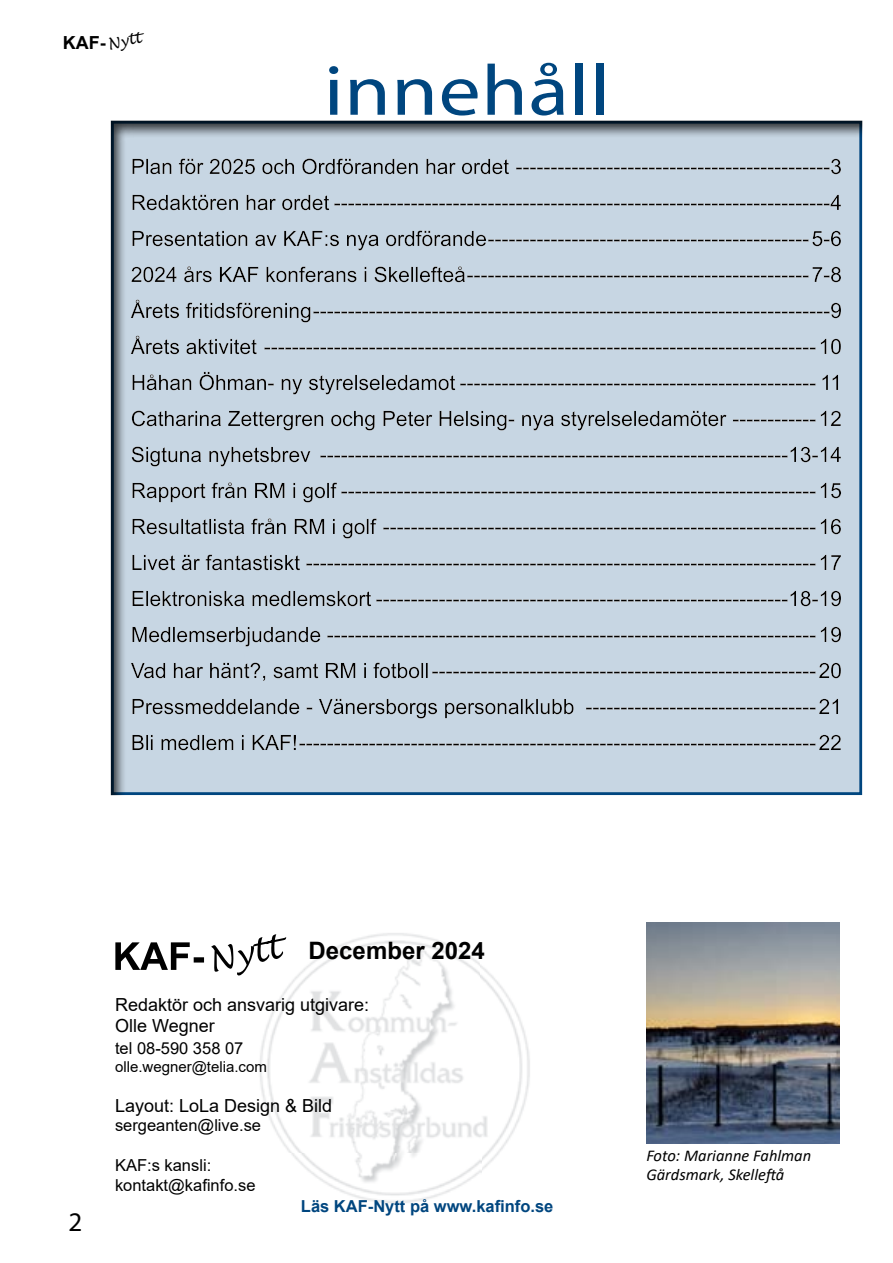
<style>
.page{position:relative;width:893px;height:1263px;background:#fff}
.page>*{position:absolute;margin:0;border:0;box-sizing:border-box;transform-origin:0 0}
.t1{font:72px "Myriad Pro";letter-spacing:.01em;color:#00467f;scale:1.16 1}
.t2{font:27px "Myriad Pro";color:#000}
.t3{font:700 24px "Arial";color:#000}
.t4{font:18px/21.6px "Arial";color:#000}
.t5{font:700 18px "Arial";color:#000}
.t6{font:16.5px/19.8px "Arial";color:#000}
.t7{font:italic 16.5px/19.8px "Calibri";color:#000}
.t8{font:700 16.5px "Arial";color:#00467f}
.t9{font:15px "Arial";color:#000}
.t10{font:italic 15px "Lucida Handwriting";color:#000}
</style>
<div class="page">
<img style="left:260px;top:933px;width:270px;height:270px">
<div style="left:99px;top:120px;width:785px;height:676px;background:#000;opacity:.75"></div>
<svg style="left:211px;top:934px;width:75px;height:42px"></svg>
<svg style="left:115px;top:942px;width:89px;height:28px"></svg>
<img style="left:646px;top:923px;width:193px;height:221px">
<p class="t5" style="left:63px;top:30px;width:44px">KAF-</p>
<p class="t10" style="left:106px;top:36px;width:36px;rotate:-12deg">Nytt</p>
<h1 class="t1" style="left:324px;top:46px;width:248px">innehåll</h1>
<h2 class="t2" style="left:69px;top:1205px;width:15px">2</h2>
<h3 class="t3" style="left:309px;top:933px;width:178px">December 2024</h3>
<p class="t4" style="left:115px;top:993px;width:256px">Redaktör och ansvarig utgivare:<br>Olle Wegner</p>
<p class="t6" style="left:115px;top:1038px;width:130px">tel 08-590 358 07</p>
<p class="t9" style="left:115px;top:1056px;width:153px">olle.wegner@telia.com</p>
<p class="t4" style="left:115px;top:1094px;width:219px">Layout: LoLa Design &amp; Bild</p>
<p class="t6" style="left:115px;top:1115px;width:148px">sergeanten@live.se</p>
<p class="t6" style="left:115px;top:1155px;width:142px">KAF:s kansli: kontakt@kafinfo.se</p>
<p class="t8" style="left:301px;top:1194px;width:254px">Läs KAF-Nytt på www.kafinfo.se</p>
<p class="t7" style="left:646px;top:1144px;width:166px">Foto: Marianne Fahlman<br>Gärdsmark, Skelleftå</p>
</div>
